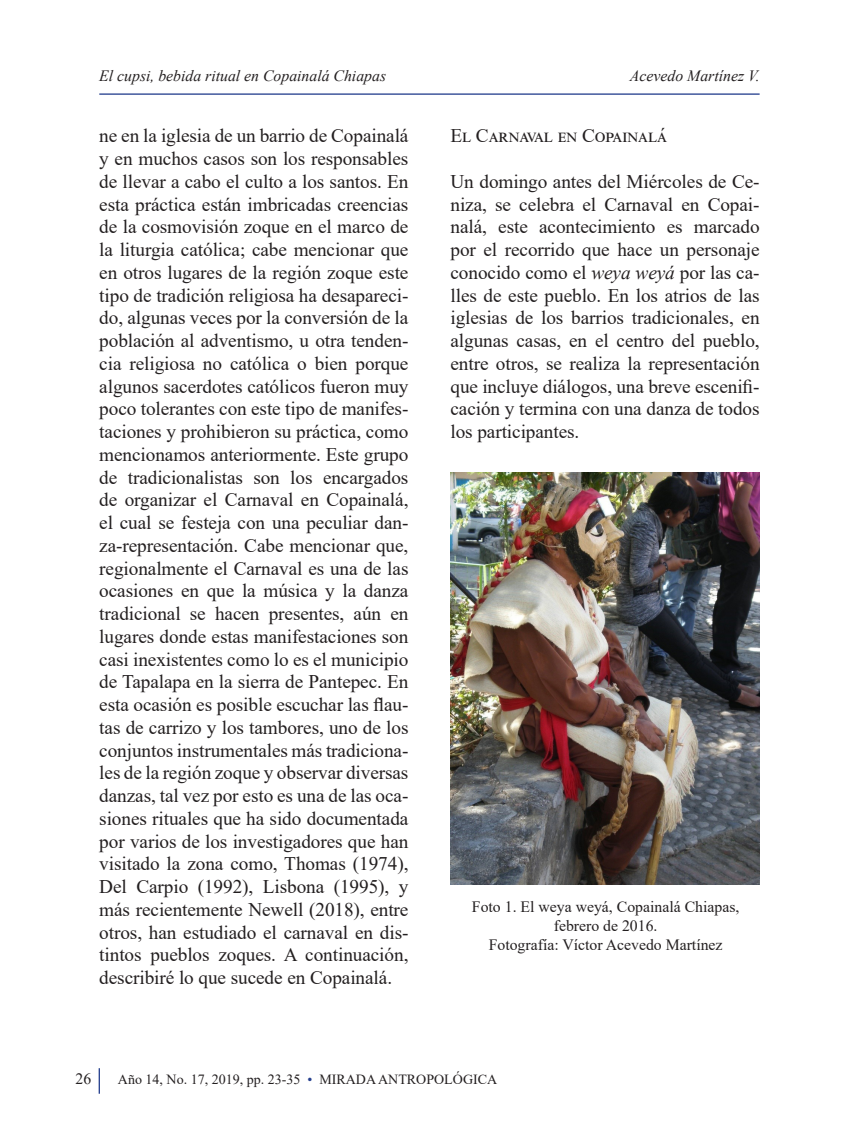
<style>
.page{position:relative;width:849px;height:1141px;background:#fff}
.page>*{position:absolute;margin:0;border:0;box-sizing:border-box;transform-origin:0 0}
.sangria_texto{font:19.25px/22.8px "Times New Roman";letter-spacing:-.005em;color:#231f20;text-align:justify}
.texto{font:19.25px/22.8px "Times New Roman";letter-spacing:-.005em;color:#231f20;text-align:justify}
.subtitulo{font:19.25px "Times New Roman";letter-spacing:.065em;color:#231f20}
.pie_de_imagen{font:15.75px/19.2px "Times New Roman";color:#231f20;text-align:center}
.t1{font:italic 15.75px "Times New Roman";color:#231f20}
.t2{font:14px "Times New Roman";color:#231f20}
.s1{font-style:italic}
.s2{color:#253f8e}
</style>
<div class="page">
<svg style="left:99px;top:1068px;width:1px;height:26px"></svg>
<hr style="left:99px;top:93px;width:660px;height:2px;background:#253f8e">
<img style="left:450px;top:473px;width:309px;height:411px">
<p class="t1" style="left:99px;top:65px;width:288px">El cupsi, bebida ritual en Copainalá Chiapas</p>
<p class="t1" style="left:629px;top:65px;width:131px">Acevedo Martínez V.</p>
<p class="sangria_texto" style="left:99px;top:124px;width:310px">ne en la iglesia de un barrio de Copainalá y en muchos casos son los responsables de llevar a cabo el culto a los santos. En esta práctica están imbricadas creencias de la cosmovisión zoque en el marco de la liturgia católica; cabe mencionar que en otros lugares de la región zoque este tipo de tradición religiosa ha desapareci&shy;do, algunas veces por la conversión de la población al adventismo, u otra tenden&shy;cia religiosa no católica o bien porque algunos sacerdotes católicos fueron muy poco tolerantes con este tipo de manifes&shy;taciones y prohibieron su práctica, como mencionamos anteriormente. Este grupo de tradicionalistas son los encargados de organizar el Carnaval en Copainalá, el cual se festeja con una peculiar dan&shy;za-representación. Cabe mencionar que, regionalmente el Carnaval es una de las ocasiones en que la música y la danza tradicional se hacen presentes, aún en lugares donde estas manifestaciones son casi inexistentes como lo es el municipio de Tapalapa en la sierra de Pantepec. En esta ocasión es posible escuchar las flau&shy;tas de carrizo y los tambores, uno de los conjuntos instrumentales más tradiciona&shy;les de la región zoque y observar diversas danzas, tal vez por esto es una de las oca&shy;siones rituales que ha sido documentada por varios de los investigadores que han visitado la zona como, Thomas (1974), Del Carpio (1992), Lisbona (1995), y más recientemente Newell (2018), entre otros, han estudiado el carnaval en dis&shy;tintos pueblos zoques. A continuación, describiré lo que sucede en Copainalá.</p>
<p class="subtitulo" style="left:450px;top:122px;width:217px">El Carnaval en Copainalá</p>
<p class="texto" style="left:450px;top:169px;width:310px">Un domingo antes del Miércoles de Ce&shy;niza, se celebra el Carnaval en Copai&shy;nalá, este acontecimiento es marcado por el recorrido que hace un personaje conocido como el <span class="s1">weya weyá</span> por las ca&shy;lles de este pueblo. En los atrios de las iglesias de los barrios tradicionales, en algunas casas, en el centro del pueblo, entre otros, se realiza la representación que incluye diálogos, una breve escenifi&shy;cación y termina con una danza de todos los participantes.</p>
<p class="pie_de_imagen" style="left:472px;top:896px;width:269px">Foto 1. El weya weyá, Copainalá Chiapas, febrero de 2016.</p>
<p class="pie_de_imagen" style="left:488px;top:935px;width:235px">Fotografía: Víctor Acevedo Martínez</p>
<p class="pie_de_imagen" style="left:76px;top:1069px;width:17px">26</p>
<p class="t2" style="left:118px;top:1070px;width:381px">Año 14, No. 17, 2019, pp. 23-35 <span class="s2">•</span> MIRADA ANTROPOLÓGICA</p>
</div>
